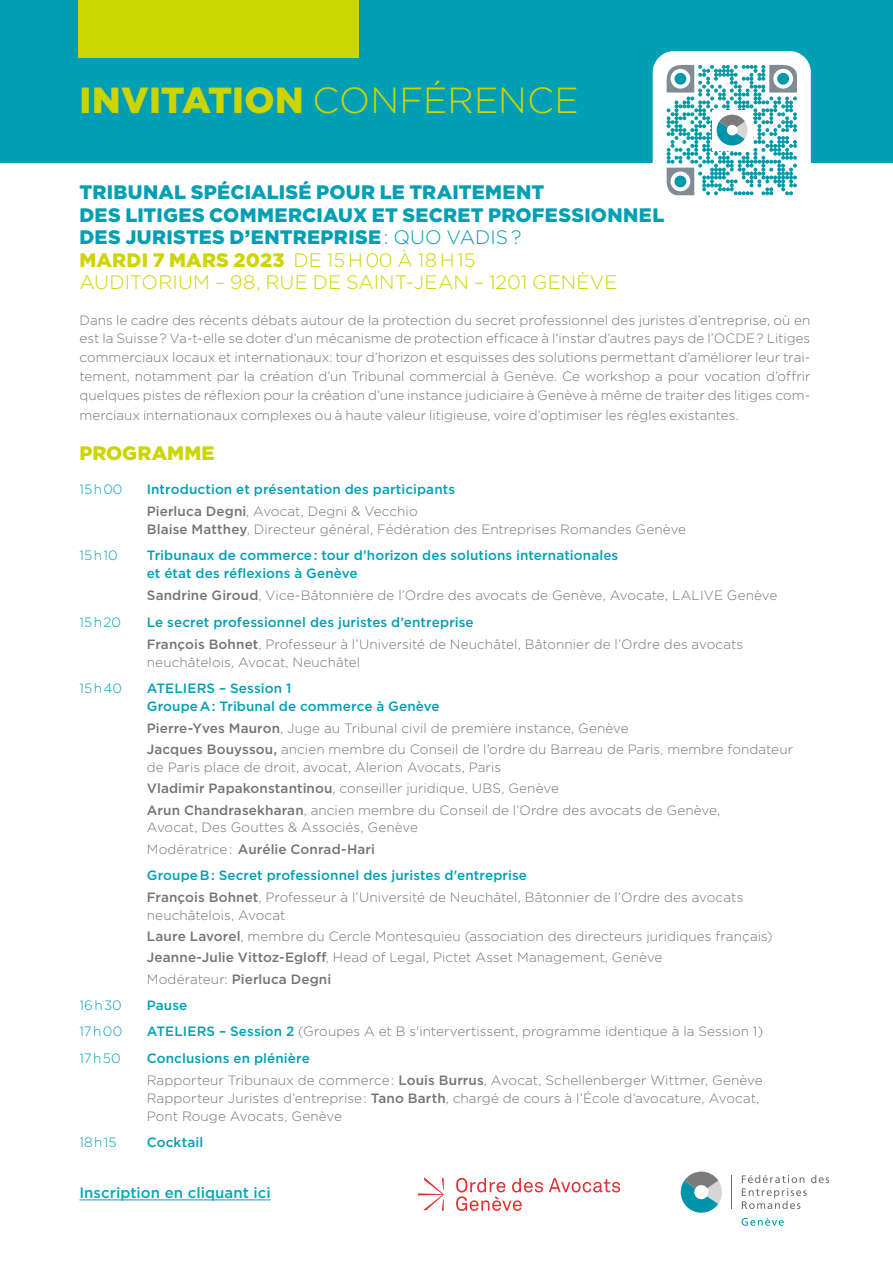
<style>
.page{position:relative;width:893px;height:1263px;background:#fff}
.page>*{position:absolute;margin:0;border:0;box-sizing:border-box;transform-origin:0 0}
.t1{font:900 36.3px "Gotham HTF";letter-spacing:.01em;color:#cdd500}
.t2{font:900 19.5px/22.5px "Gotham HTF";letter-spacing:.015em;color:#009fb4}
.t3{font:900 19.5px "Gotham HTF";color:#cdd500}
.t4{font:500 15px "Gotham HTF";letter-spacing:.005em;color:#00a7bb}
.t5{font:300 13.5px/21.3px "Gotham HTF";letter-spacing:.005em;color:#757474}
.t6{font:500 13.5px/17.9px "Gotham HTF";letter-spacing:.01em;color:#009fb4}
.t7{font:300 13.5px "Gotham HTF";letter-spacing:.06em;color:#009fb4}
.s1{font-weight:300}
.s2{color:#cdd500}
.s3{font-weight:300;color:#cdd500}
.s4{color:#757474}
.s5{font-weight:300;color:#757474}
.s6{font-weight:500}
.s7{font-weight:500;color:#009fb4}
</style>
<div class="page">
<div style="left:0;top:0;width:893px;height:162px;background:#009fb4"></div>
<div style="left:653px;top:51px;width:158px;height:158px;background:#fff;border-radius:21px"></div>
<div style="left:78px;top:0;width:280px;height:57px;background:#cdd500"></div>
<hr style="left:79px;top:1199px;width:192px;height:1px;background:#00a7bb">
<svg style="left:741px;top:1218px;width:43px;height:8px"></svg>
<svg style="left:681px;top:1171px;width:41px;height:42px"></svg>
<svg style="left:742px;top:1175px;width:87px;height:34px"></svg>
<hr style="left:731px;top:1175px;width:1px;height:34px;background:#706f6f">
<svg style="left:549px;top:1178px;width:71px;height:14px"></svg>
<svg style="left:456px;top:1178px;width:87px;height:33px"></svg>
<svg style="left:418px;top:1177px;width:26px;height:33px"></svg>
<svg style="left:667px;top:65px;width:130px;height:130px"></svg>
<h1 class="t1" style="left:79px;top:79px;width:501px">INVITATION <span class="s1">CONFÉRENCE</span></h1>
<h2 class="t2" style="left:79px;top:181px;width:586px">TRIBUNAL SPÉCIALISÉ POUR LE TRAITEMENT<br>DES LITIGES COMMERCIAUX ET SECRET PROFESSIONNEL DES JURISTES D’ENTREPRISE<span class="s1">: QUO VADIS?<br></span><span class="s2">MARDI 7 MARS 2023</span> <span class="s3">DE 15H00 À 18H15<br>AUDITORIUM – 98, RUE DE SAINT-JEAN – 1201 GENÈVE</span></h2>
<p class="t5" style="left:79px;top:310px;width:732px;line-height:18.8px;text-align:justify">Dans le cadre des récents débats autour de la protection du secret professionnel des juristes d’entreprise, où en est la Suisse? Va-t-elle se doter d’un mécanisme de protection efficace à l’instar d’autres pays de l’OCDE? Litiges commerciaux locaux et internationaux: tour d’horizon et esquisses des solutions permettant d’améliorer leur trai&shy;tement, notamment par la création d’un Tribunal commercial à Genève. Ce workshop a pour vocation d’offrir quelques pistes de réflexion pour la création d’une instance judiciaire à Genève à même de traiter des litiges com-</p>
<p class="t5" style="left:79px;top:404px;width:661px">merciaux internationaux complexes ou à haute valeur litigieuse, voire d’optimiser les règles existantes.</p>
<h2 class="t3" style="left:79px;top:441px;width:136px">PROGRAMME</h2>
<p class="t7" style="left:79px;top:482px;width:44px">15h00</p>
<p class="t6" style="left:147px;top:478px;width:310px;line-height:22px">Introduction et présentation des participants<br><span class="s4">Pierluca Degni</span><span class="s5">, Avocat, Degni &amp; Vecchio</span></p>
<p class="t5" style="left:147px;top:518px;width:541px"><span class="s6">Blaise Matthey</span>, Directeur général, Fédération des Entreprises Romandes Genève</p>
<p class="t7" style="left:79px;top:548px;width:40px">15h10</p>
<p class="t6" style="left:147px;top:546px;width:473px">Tribunaux de commerce: tour d’horizon des solutions internationales et état des réflexions à Genève</p>
<p class="t5" style="left:147px;top:585px;width:632px"><span class="s6">Sandrine Giroud</span>, Vice-Bâtonnière de l’Ordre des avocats de Genève, Avocate, LALIVE Genève</p>
<p class="t7" style="left:79px;top:614px;width:43px">15h20</p>
<p class="t5" style="left:147px;top:611px;width:598px;line-height:22px"><span class="s7">Le secret professionnel des juristes d’entreprise<br></span><span class="s6">François Bohnet</span>, Professeur à l’Université de Neuchâtel, Bâtonnier de l’Ordre des avocats</p>
<p class="t5" style="left:147px;top:651px;width:215px">neuchâtelois, Avocat, Neuchâtel</p>
<p class="t7" style="left:79px;top:681px;width:44px">15h40</p>
<p class="t6" style="left:147px;top:679px;width:294px">ATELIERS – Session 1<br>GroupeA: Tribunal de commerce à Genève</p>
<p class="t5" style="left:147px;top:717px;width:648px"><span class="s6">Pierre-Yves Mauron</span>, Juge au Tribunal civil de première instance, Genève<br><span class="s6">Jacques Bouyssou,</span> ancien membre du Conseil de l’ordre du Barreau de Paris, membre fondateur</p>
<p class="t5" style="left:147px;top:756px;width:575px">de Paris place de droit, avocat, Alerion Avocats, Paris<br><span class="s6">Vladimir Papakonstantinou</span>, conseiller juridique, UBS, Genève<br><span class="s6">Arun Chandrasekharan</span>, ancien membre du Conseil de l’Ordre des avocats de Genève,</p>
<p class="t5" style="left:147px;top:817px;width:273px">Avocat, Des Gouttes &amp; Associés, Genève<br>Modératrice: <span class="s6">Aurélie Conrad-Hari</span></p>
<p class="t5" style="left:147px;top:864px;width:598px;line-height:22px"><span class="s7">GroupeB: Secret professionnel des juristes d'entreprise<br></span><span class="s6">François Bohnet</span>, Professeur à l’Université de Neuchâtel, Bâtonnier de l’Ordre des avocats</p>
<p class="t5" style="left:147px;top:904px;width:627px">neuchâtelois, Avocat<br><span class="s6">Laure Lavorel</span>, membre du Cercle Montesquieu (association des directeurs juridiques français)<br><span class="s6">Jeanne-Julie Vittoz-Egloff</span>, Head of Legal, Pictet Asset Management, Genève<br>Modérateur: <span class="s6">Pierluca Degni</span></p>
<p class="t7" style="left:79px;top:998px;width:44px">16h30</p>
<p class="t6" style="left:147px;top:996px;width:42px">Pause</p>
<p class="t7" style="left:79px;top:1024px;width:44px">17h00</p>
<p class="t5" style="left:147px;top:1021px;width:618px"><span class="s7">ATELIERS – Session 2</span> (Groupes A et B s'intervertissent, programme identique à la Session 1)</p>
<p class="t7" style="left:79px;top:1051px;width:43px">17h50</p>
<p class="t5" style="left:147px;top:1047px;width:617px;line-height:22px"><span class="s7">Conclusions en plénière<br></span>Rapporteur Tribunaux de commerce: <span class="s6">Louis Burrus</span>, Avocat, Schellenberger Wittmer, Genève</p>
<p class="t5" style="left:147px;top:1089px;width:614px;line-height:17.9px">Rapporteur Juristes d’entreprise: <span class="s6">Tano Barth</span>, chargé de cours à l’École d’avocature, Avocat,<br>Pont Rouge Avocats, Genève</p>
<p class="t7" style="left:79px;top:1135px;width:39px">18h15</p>
<p class="t6" style="left:147px;top:1133px;width:58px">Cocktail</p>
<p class="t4" style="left:79px;top:1184px;width:193px">Inscription en cliquant ici</p>
</div>
